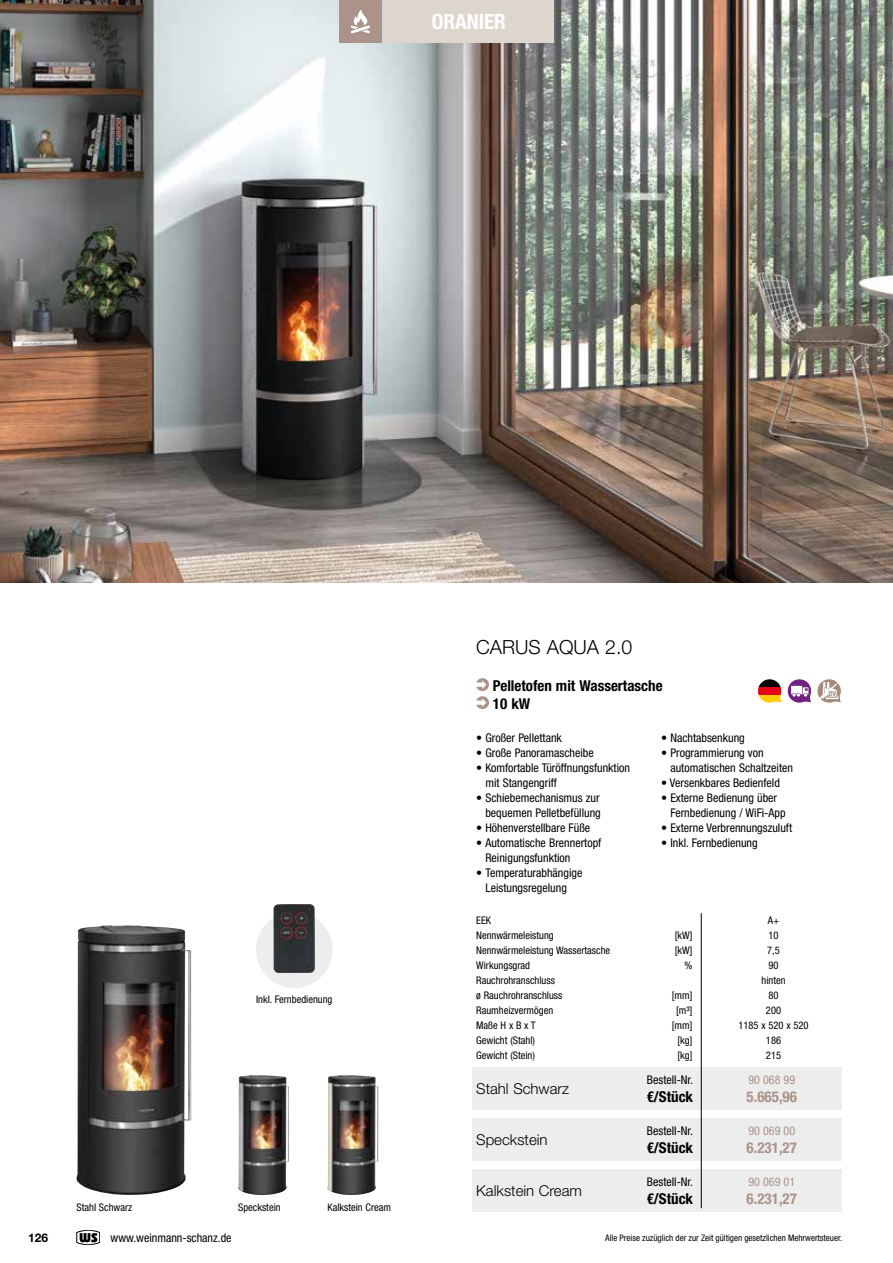
<style>
.page{position:relative;width:893px;height:1263px;background:#fff}
.page>*{position:absolute;margin:0;border:0;box-sizing:border-box;transform-origin:0 0}
.t1{font:700 condensed 21px "Helvetica Neue LT Pro";color:#fff}
.t2{font:300 19.5px "Helvetica Neue LT Pro";color:#000}
.t3{font:700 condensed 15px/18px "Helvetica Neue LT Pro";color:#000}
.t4{font:300 15px "Helvetica Neue LT Pro";color:#000}
.t5{font:700 condensed 15px "Helvetica Neue LT Pro";color:#ac9389}
.t6{font:condensed 12px/15px "Helvetica Neue LT Pro";color:#000}
.t7{font:condensed 12px "Helvetica Neue LT Pro";color:#ac9389}
.t8{font:700 12px "Helvetica Neue LT Pro";color:#000}
.t9{font:condensed 10.5px "Helvetica Neue LT Pro";color:#000}
.t10{font:condensed 9px "Helvetica Neue LT Pro";color:#000}
.t11{font:700 condensed 7.05px "Helvetica Neue LT Pro";color:#a48a7a}
</style>
<div class="page">
<div style="left:472px;top:1068px;width:370px;height:42px;background:#ededed"></div>
<div style="left:472px;top:1118px;width:370px;height:43px;background:#ededed"></div>
<div style="left:472px;top:1169px;width:370px;height:43px;background:#ededed"></div>
<hr style="left:701px;top:913px;width:1px;height:295px;background:#000">
<img style="left:77px;top:925px;width:114px;height:270px">
<img style="left:238px;top:1075px;width:51px;height:120px">
<img style="left:327px;top:1075px;width:51px;height:120px">
<svg style="left:476px;top:678px;width:13px;height:31px"></svg>
<svg style="left:766px;top:678px;width:75px;height:26px"></svg>
<svg style="left:758px;top:679px;width:23px;height:8px"></svg>
<div style="left:758px;top:687px;width:23px;height:8px;background:#e30613"></div>
<div style="left:758px;top:695px;width:23px;height:7px;background:#fc0"></div>
<div style="left:256px;top:911px;width:77px;height:77px;background:#ededed;border-radius:50%"></div>
<img style="left:273px;top:904px;width:42px;height:69px">
<img style="left:0;top:0;width:893px;height:583px">
<svg style="left:77px;top:1230px;width:23px;height:15px"></svg>
<div style="left:384px;top:0;width:170px;height:43px;background:#ddd6cc"></div>
<div style="left:339px;top:0;width:43px;height:43px;background:#ac9389"></div>
<svg style="left:351px;top:10px;width:19px;height:23px"></svg>
<h1 class="t1" style="left:432px;top:9px;width:76px">ORANIER</h1>
<p class="t9" style="left:256px;top:993px;width:78px">Inkl. Fernbedienung</p>
<p class="t9" style="left:77px;top:1201px;width:57px">Stahl Schwarz</p>
<p class="t9" style="left:238px;top:1201px;width:44px">Speckstein</p>
<p class="t9" style="left:327px;top:1201px;width:65px">Kalkstein Cream</p>
<h2 class="t2" style="left:476px;top:635px;width:158px">CARUS AQUA 2.0</h2>
<p class="t3" style="left:493px;top:677px;width:171px">Pelletofen mit Wassertasche<br>10 kW</p>
<p class="t6" style="left:476px;top:730px;width:87px">• Großer Pellettank</p>
<p class="t6" style="left:476px;top:745px;width:119px">• Große Panoramascheibe</p>
<p class="t6" style="left:485px;top:760px;width:146px;text-indent:-9px">• Komfortable Türöffnungsfunktion mit Stangengriff</p>
<p class="t6" style="left:476px;top:790px;width:126px;text-align:right">• Schiebemechanismus zur bequemen Pelletbefüllung</p>
<p class="t6" style="left:476px;top:820px;width:116px">• Höhenverstellbare Füße</p>
<p class="t6" style="left:485px;top:835px;width:117px;text-indent:-9px">• Automatische Brennertopf<br>Reinigungsfunktion</p>
<p class="t6" style="left:476px;top:865px;width:108px;text-align:center">• Temperaturabhängige<br>Leistungsregelung</p>
<p class="t6" style="left:661px;top:730px;width:85px">• Nachtabsenkung</p>
<p class="t6" style="left:670px;top:745px;width:124px;text-indent:-9px">• Programmierung von automatischen Schaltzeiten</p>
<p class="t6" style="left:661px;top:775px;width:120px">• Versenkbares Bedienfeld</p>
<p class="t6" style="left:670px;top:790px;width:117px;text-indent:-9px">• Externe Bedienung über<br>Fernbedienung / WiFi-App</p>
<p class="t6" style="left:661px;top:820px;width:132px">• Externe Verbrennungszuluft</p>
<p class="t6" style="left:661px;top:835px;width:98px">• Inkl. Fernbedienung</p>
<p class="t9" style="left:476px;top:914px;width:16px">EEK</p>
<p class="t9" style="left:768px;top:914px;width:13px">A+</p>
<p class="t9" style="left:476px;top:929px;width:79px">Nennwärmeleistung</p>
<p class="t9" style="left:675px;top:929px;width:19px">[kW]</p>
<p class="t9" style="left:768px;top:929px;width:12px">10</p>
<p class="t9" style="left:476px;top:944px;width:135px">Nennwärmeleistung Wassertasche</p>
<p class="t9" style="left:675px;top:944px;width:19px">[kW]</p>
<p class="t9" style="left:767px;top:944px;width:14px">7,5</p>
<p class="t9" style="left:476px;top:959px;width:55px">Wirkungsgrad</p>
<p class="t9" style="left:684px;top:959px;width:9px">%</p>
<p class="t9" style="left:768px;top:959px;width:12px">90</p>
<p class="t9" style="left:476px;top:974px;width:80px">Rauchrohranschluss</p>
<p class="t9" style="left:761px;top:974px;width:26px">hinten</p>
<p class="t9" style="left:476px;top:989px;width:88px">ø Rauchrohranschluss</p>
<p class="t9" style="left:672px;top:989px;width:22px">[mm]</p>
<p class="t9" style="left:768px;top:989px;width:12px">80</p>
<p class="t9" style="left:476px;top:1004px;width:78px">Raumheizvermögen</p>
<p class="t9" style="left:676px;top:1004px;width:18px">[m³]</p>
<p class="t9" style="left:766px;top:1004px;width:17px">200</p>
<p class="t9" style="left:476px;top:1019px;width:61px">Maße H x B x T</p>
<p class="t9" style="left:672px;top:1019px;width:22px">[mm]</p>
<p class="t9" style="left:738px;top:1019px;width:72px">1185 x 520 x 520</p>
<p class="t9" style="left:476px;top:1034px;width:60px">Gewicht (Stahl)</p>
<p class="t9" style="left:678px;top:1034px;width:16px">[kg]</p>
<p class="t9" style="left:766px;top:1034px;width:17px">186</p>
<p class="t9" style="left:476px;top:1049px;width:60px">Gewicht (Stein)</p>
<p class="t9" style="left:678px;top:1049px;width:16px">[kg]</p>
<p class="t9" style="left:766px;top:1049px;width:17px">215</p>
<p class="t4" style="left:476px;top:1080px;width:94px">Stahl Schwarz</p>
<p class="t4" style="left:476px;top:1131px;width:73px">Speckstein</p>
<p class="t4" style="left:476px;top:1181px;width:107px">Kalkstein Cream</p>
<p class="t6" style="left:647px;top:1072px;width:48px">Bestell-Nr.</p>
<p class="t3" style="left:647px;top:1088px;width:48px">€/Stück</p>
<p class="t6" style="left:647px;top:1123px;width:48px">Bestell-Nr.</p>
<p class="t3" style="left:647px;top:1139px;width:48px">€/Stück</p>
<p class="t6" style="left:647px;top:1174px;width:48px">Bestell-Nr.</p>
<p class="t3" style="left:647px;top:1190px;width:48px">€/Stück</p>
<p class="t7" style="left:748px;top:1073px;width:48px">90 068 99</p>
<p class="t5" style="left:747px;top:1088px;width:52px">5.665,96</p>
<p class="t7" style="left:748px;top:1124px;width:48px">90 069 00</p>
<p class="t5" style="left:747px;top:1139px;width:52px">6.231,27</p>
<p class="t7" style="left:748px;top:1175px;width:48px">90 069 01</p>
<p class="t5" style="left:747px;top:1190px;width:52px">6.231,27</p>
<p class="t11" style="left:828px;top:689px;width:9px">DV</p>
<p class="t8" style="left:28px;top:1230px;width:22px">126</p>
<p class="t6" style="left:111px;top:1230px;width:123px">www.weinmann-schanz.de</p>
<p class="t10" style="left:605px;top:1232px;width:239px">Alle Preise zuzüglich der zur Zeit gültigen gesetzlichen Mehrwertsteuer.</p>
</div>
